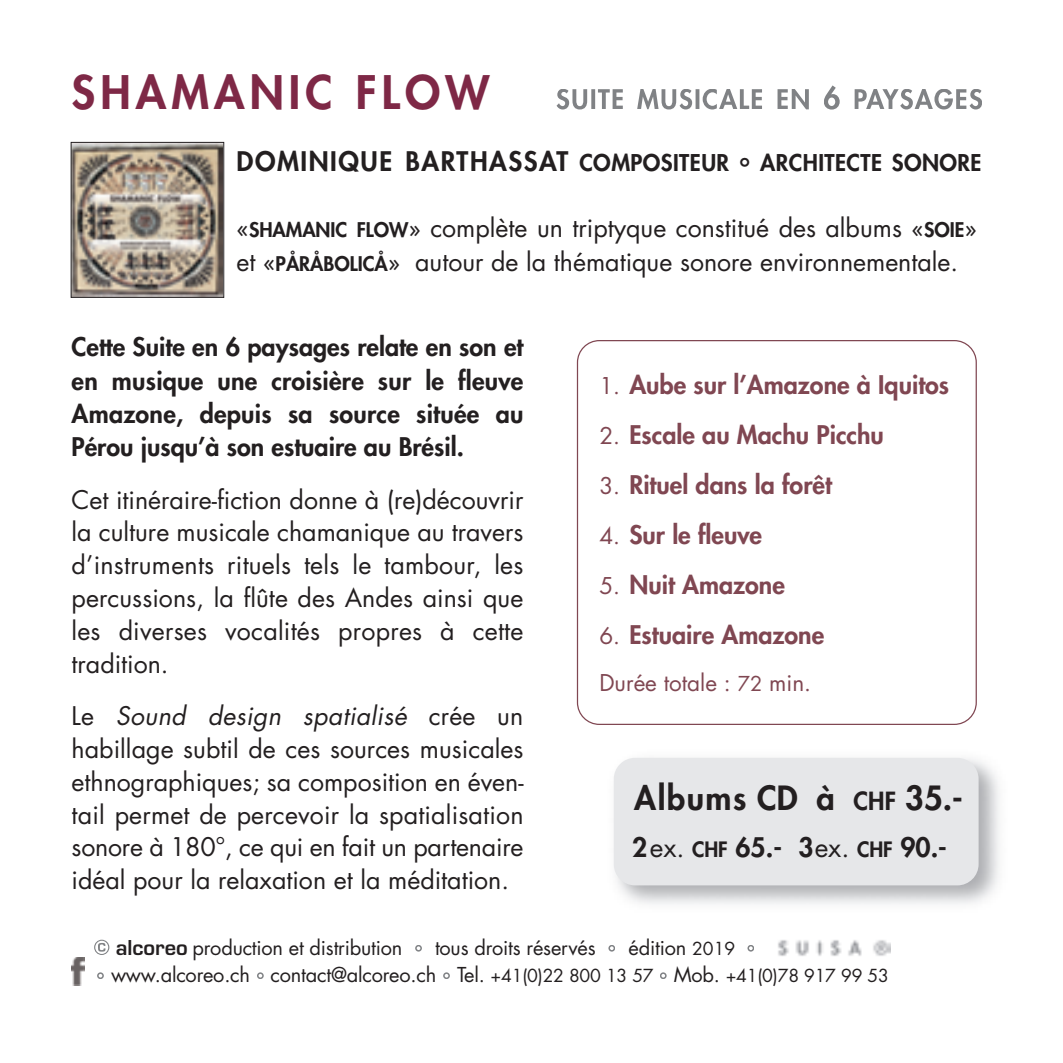
<style>
.page{position:relative;width:1063px;height:1063px;background:#fff}
.page>*{position:absolute;margin:0;border:0;box-sizing:border-box;transform-origin:0 0}
.t1{font:800 45px "Futura";letter-spacing:.115em;color:#7e2846}
.t2{font:800 32.5px "Futura";letter-spacing:.045em;color:#231f20}
.t3{font:800 26.25px "Futura";color:#231f20}
.t4{font:25px/32.8px "Futura";color:#231f20;text-align:justify}
.t5{font:800 25px/33.2px "Futura";color:#231f20;text-align:justify}
.t6{font:800 25px "Futura";color:#804752}
.t7{font:800 22.5px "Futura";letter-spacing:.02em;color:#231f20}
.t8{font:22.5px "Futura";color:#804752}
.t9{font:20px/27.5px "Futura";letter-spacing:-.01em;color:#231f20}
.s1{font-size:26.25px}
.s2{font-size:30px}
.s3{font-weight:800;font-size:19.75px}
.s4{font-style:italic}
.s5{font-weight:400;font-size:22.5px}
.s6{font-size:20px}
.s7{font-size:24.5px}
.s8{font-weight:400}
.s9{font-size:20.5px}
.s10{font-size:17.5px}
.s11{font-family:"Eurostile";font-weight:700;font-size:22.5px}
</style>
<div class="page">
<div style="left:577px;top:340px;width:400px;height:385px;border:2px solid #804752;border-radius:23px"></div>
<svg style="left:94px;top:940px;width:15px;height:15px"></svg>
<svg style="left:415px;top:945px;width:7px;height:7px"></svg>
<svg style="left:608px;top:945px;width:7px;height:7px"></svg>
<svg style="left:747px;top:945px;width:7px;height:7px"></svg>
<svg style="left:97px;top:972px;width:7px;height:7px"></svg>
<svg style="left:257px;top:972px;width:7px;height:7px"></svg>
<svg style="left:443px;top:972px;width:7px;height:7px"></svg>
<svg style="left:660px;top:972px;width:7px;height:7px"></svg>
<svg style="left:557px;top:89px;width:252px;height:21px"></svg>
<svg style="left:824px;top:85px;width:16px;height:25px"></svg>
<svg style="left:855px;top:89px;width:127px;height:21px"></svg>
<img style="left:72px;top:958px;width:12px;height:27px">
<img style="left:778px;top:940px;width:112px;height:16px">
<div style="left:614px;top:758px;width:365px;height:127px;background:#e6e7e9;border-radius:21px"></div>
<img style="left:73px;top:144px;width:149px;height:152px">
<div style="left:71px;top:142px;width:153px;height:156px;border:1px solid #231f20"></div>
<h1 class="t1" style="left:72px;top:71px;width:419px">SHAMANIC FLOW</h1>
<p class="t7" style="left:237px;top:152px;width:747px"><span class="s1">DOMINIQUE BARTHASSAT</span> COMPOSITEUR <span class="s2">°</span> ARCHITECTE SONORE</p>
<p class="t4" style="left:237px;top:212px;width:742px;line-height:35px">«<span class="s3">SHAMANIC FLOW</span>» complète un triptyque constitué des albums «<span class="s3">SOIE</span>» et «<span class="s3">PÅRÅBOLICÅ</span>» autour de la thématique sonore environnementale.</p>
<p class="t5" style="left:72px;top:332px;width:454px">Cette Suite en 6 paysages relate en son et en musique une croisière sur le fleuve Amazone, depuis sa source située au Pérou jusqu’à son estuaire au Brésil.</p>
<p class="t4" style="left:72px;top:485px;width:453px">Cet itinéraire-fiction donne à (re)découvrir la culture musicale chamanique au travers d’instruments rituels tels le tambour, les percussions, la flûte des Andes ainsi que les diverses vocalités propres à cette tradition.</p>
<p class="t4" style="left:72px;top:702px;width:454px">Le <span class="s4">Sound design spatialisé</span> crée un habillage subtil de ces sources musicales ethnographiques; sa composition en éven&shy;tail permet de percevoir la spatialisation sonore à 180°, ce qui en fait un partenaire idéal pour la relaxation et la méditation.</p>
<p class="t6" style="left:599px;top:373px;width:351px"><span class="s5">1.</span> Aube sur l’Amazone à Iquitos</p>
<p class="t6" style="left:599px;top:423px;width:286px"><span class="s5">2.</span> Escale au Machu Picchu</p>
<p class="t6" style="left:599px;top:473px;width:234px"><span class="s5">3.</span> Rituel dans la forêt</p>
<p class="t6" style="left:599px;top:523px;width:164px"><span class="s5">4.</span> Sur le fleuve</p>
<p class="t6" style="left:599px;top:573px;width:187px"><span class="s5">5.</span> Nuit Amazone</p>
<p class="t6" style="left:599px;top:623px;width:226px"><span class="s5">6.</span> Estuaire Amazone</p>
<p class="t8" style="left:599px;top:673px;width:213px">Durée totale : <span class="s6">72</span> min.</p>
<h2 class="t2" style="left:634px;top:782px;width:330px">Albums CD à <span class="s7">CHF</span> 35.-</h2>
<p class="t3" style="left:632px;top:835px;width:316px">2<span class="s8">ex.</span> <span class="s9">CHF</span> 65.- 3<span class="s8">ex.</span> <span class="s9">CHF</span> 90.-</p>
<p class="t9" style="left:111px;top:935px;width:779px;text-indent:518px">édition <span class="s10">2019<br></span>www.alcoreo.ch contact@alcoreo.ch Tel. <span class="s10">+41(0)22 800 13 57</span> Mob. <span class="s10">+41(0)78 917 99 53</span></p>
<p class="t9" style="left:116px;top:935px;width:288px"><span class="s11">alcoreo</span> production et distribution</p>
<p class="t9" style="left:435px;top:935px;width:162px">tous droits réservés</p>
</div>
